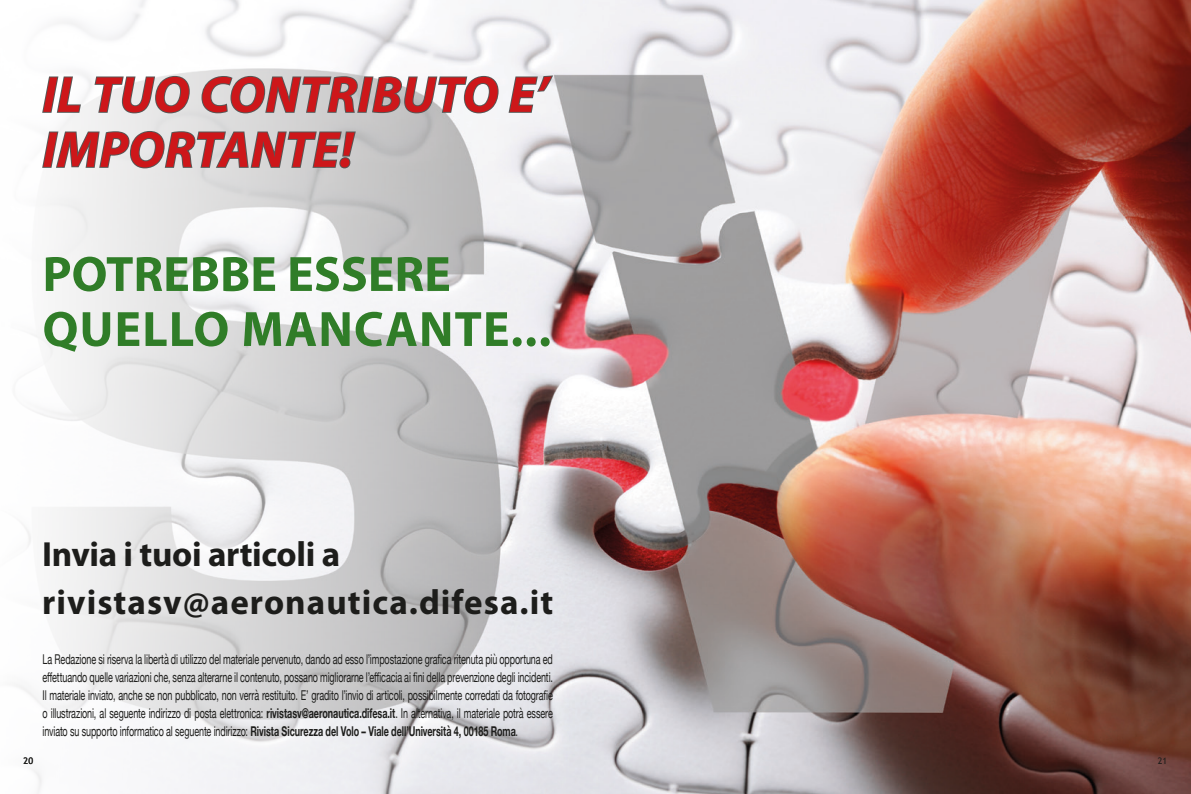
<style>
.page{position:relative;width:1191px;height:794px;background:#fff}
.page>*{position:absolute;margin:0;border:0;box-sizing:border-box;transform-origin:0 0}
.t1{font:italic 700 51px/55px "Myriad Pro";letter-spacing:.01em;color:#cd171a}
.t2{font:700 50px/55px "Myriad Pro";color:#307d28}
.t3{font:700 35px/48px "Myriad Pro";letter-spacing:.03em;color:#1d1d1b}
.t4{font:13.5px/18px "Helvetica Neue";letter-spacing:-.01em;color:#1d1d1b;text-align:justify;scale:.67 1}
.t5{font:9px "Trebuchet MS";color:#1d1d1b}
.s1{font-weight:700}
</style>
<div class="page">
<img style="left:16px;top:0;width:1175px;height:794px">
<svg style="left:41px;top:75px;width:41px;height:39px"></svg>
<svg style="left:93px;top:75px;width:98px;height:39px"></svg>
<svg style="left:200px;top:75px;width:299px;height:39px"></svg>
<svg style="left:507px;top:74px;width:47px;height:40px"></svg>
<svg style="left:41px;top:130px;width:316px;height:39px;background:#bbbbba"></svg>
<p class="t1" style="left:43px;top:66px;width:507px">IL TUO CONTRIBUTO E’<br>IMPORTANTE!</p>
<p class="t2" style="left:43px;top:245px;width:510px">POTREBBE ESSERE<br>QUELLO MANCANTE...</p>
<p class="t3" style="left:42px;top:529px;width:512px">Invia i tuoi articoli a rivistasv@aeronautica.difesa.it</p>
<p class="t4" style="left:43px;top:651px;width:763px">La Redazione si riserva la libertà di utilizzo del materiale pervenuto, dando ad esso l’impostazione grafica ritenuta più opportuna ed effettuando quelle variazioni che, senza alterarne il contenuto, possano migliorarne l’efficacia ai fini della prevenzione degli incidenti.<br>Il materiale inviato, anche se non pubblicato, non verrà restituito. E’ gradito l’invio di articoli, possibilmente corredati da fotografie o illustrazioni, al seguente indirizzo di posta elettronica: <span class="s1">rivistasv@aeronautica.difesa.it</span>. In alternativa, il materiale potrà essere inviato su supporto informatico al seguente indirizzo: <span class="s1">Rivista Sicurezza del Volo – Viale dell’Università 4, 00185 Roma</span>.</p>
<p class="t5" style="left:24px;top:755px;width:11px">20</p>
<p class="t5" style="left:1157px;top:755px;width:11px">21</p>
</div>
